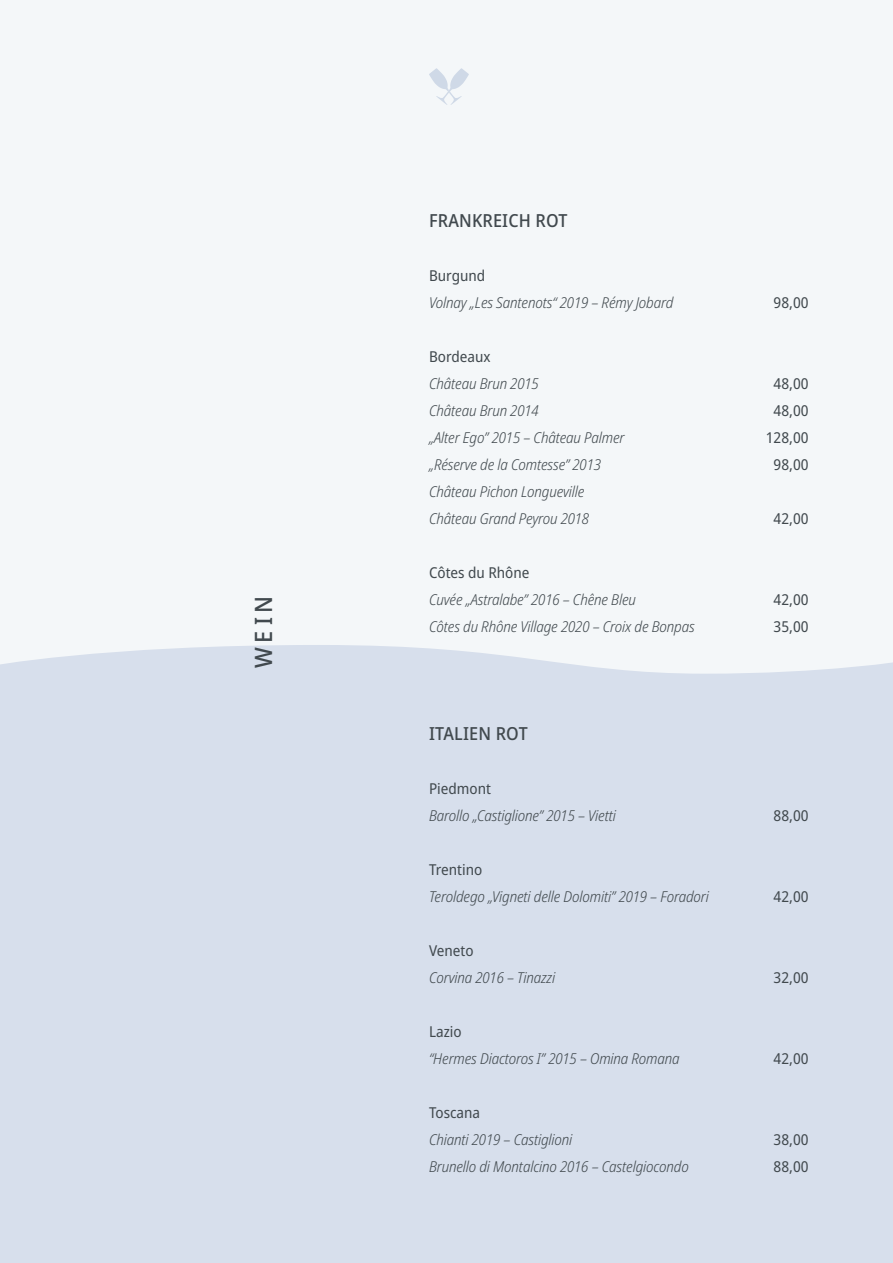
<style>
.page{position:relative;width:893px;height:1263px;background:#f4f7f9}
.page>*{position:absolute;margin:0;border:0;box-sizing:border-box;transform-origin:0 0}
.t1{font:500 semi-condensed 24px "Noto Sans";color:#41494e}
.t2{font:500 semi-condensed 18px "Noto Sans";letter-spacing:.01em;color:#41494e}
.t3{font:italic 300 semi-condensed 15px/27px "Noto Sans";letter-spacing:-.01em;color:#41494e}
.t4{font:semi-condensed 15px "Noto Sans";color:#41494e}
</style>
<div class="page">
<svg style="left:429px;top:68px;width:40px;height:37px"></svg>
<div style="left:0;top:645px;width:893px;height:618px;background:#d7dfec"></div>
<h1 class="t1" style="left:247px;top:668px;width:74px;rotate:-90deg">WEIN</h1>
<p class="t2" style="left:429px;top:208px;width:140px">FRANKREICH ROT</p>
<p class="t4" style="left:429px;top:265px;width:58px">Burgund</p>
<p class="t3" style="left:429px;top:289px;width:246px">Volnay „Les Santenots“ 2019 – Rémy Jobard</p>
<p class="t4" style="left:774px;top:292px;width:36px">98,00</p>
<p class="t4" style="left:429px;top:346px;width:63px">Bordeaux</p>
<p class="t3" style="left:429px;top:370px;width:111px">Château Brun 2015</p>
<p class="t4" style="left:774px;top:373px;width:36px">48,00</p>
<p class="t3" style="left:429px;top:397px;width:111px">Château Brun 2014</p>
<p class="t4" style="left:774px;top:400px;width:36px">48,00</p>
<p class="t3" style="left:429px;top:424px;width:197px">„Alter Ego” 2015 – Château Palmer</p>
<p class="t4" style="left:766px;top:427px;width:44px">128,00</p>
<p class="t3" style="left:429px;top:451px;width:173px">„Réserve de la Comtesse” 2013</p>
<p class="t4" style="left:774px;top:454px;width:36px">98,00</p>
<p class="t3" style="left:429px;top:478px;width:162px">Château Pichon Longueville<br>Château Grand Peyrou 2018</p>
<p class="t4" style="left:774px;top:508px;width:36px">42,00</p>
<p class="t4" style="left:429px;top:562px;width:102px">Côtes du Rhône</p>
<p class="t3" style="left:429px;top:586px;width:208px">Cuvée „Astralabe” 2016 – Chêne Bleu</p>
<p class="t4" style="left:774px;top:589px;width:36px">42,00</p>
<p class="t3" style="left:429px;top:613px;width:267px">Côtes du Rhône Village 2020 – Croix de Bonpas</p>
<p class="t4" style="left:774px;top:616px;width:36px">35,00</p>
<p class="t2" style="left:429px;top:721px;width:100px">ITALIEN ROT</p>
<p class="t4" style="left:429px;top:778px;width:63px">Piedmont</p>
<p class="t3" style="left:429px;top:802px;width:188px">Barollo „Castiglione” 2015 – Vietti</p>
<p class="t4" style="left:774px;top:805px;width:36px">88,00</p>
<p class="t4" style="left:429px;top:859px;width:55px">Trentino</p>
<p class="t3" style="left:429px;top:883px;width:281px">Teroldego „Vigneti delle Dolomiti” 2019 – Foradori</p>
<p class="t4" style="left:774px;top:886px;width:36px">42,00</p>
<p class="t4" style="left:429px;top:940px;width:46px">Veneto</p>
<p class="t3" style="left:429px;top:964px;width:128px">Corvina 2016 – Tinazzi</p>
<p class="t4" style="left:774px;top:967px;width:36px">32,00</p>
<p class="t4" style="left:429px;top:1021px;width:34px">Lazio</p>
<p class="t3" style="left:429px;top:1045px;width:252px">“Hermes Diactoros I” 2015 – Omina Romana</p>
<p class="t4" style="left:774px;top:1048px;width:36px">42,00</p>
<p class="t4" style="left:429px;top:1102px;width:53px">Toscana</p>
<p class="t3" style="left:429px;top:1126px;width:145px">Chianti 2019 – Castiglioni</p>
<p class="t4" style="left:774px;top:1129px;width:36px">38,00</p>
<p class="t3" style="left:429px;top:1153px;width:261px">Brunello di Montalcino 2016 – Castelgiocondo</p>
<p class="t4" style="left:774px;top:1156px;width:36px">88,00</p>
</div>
